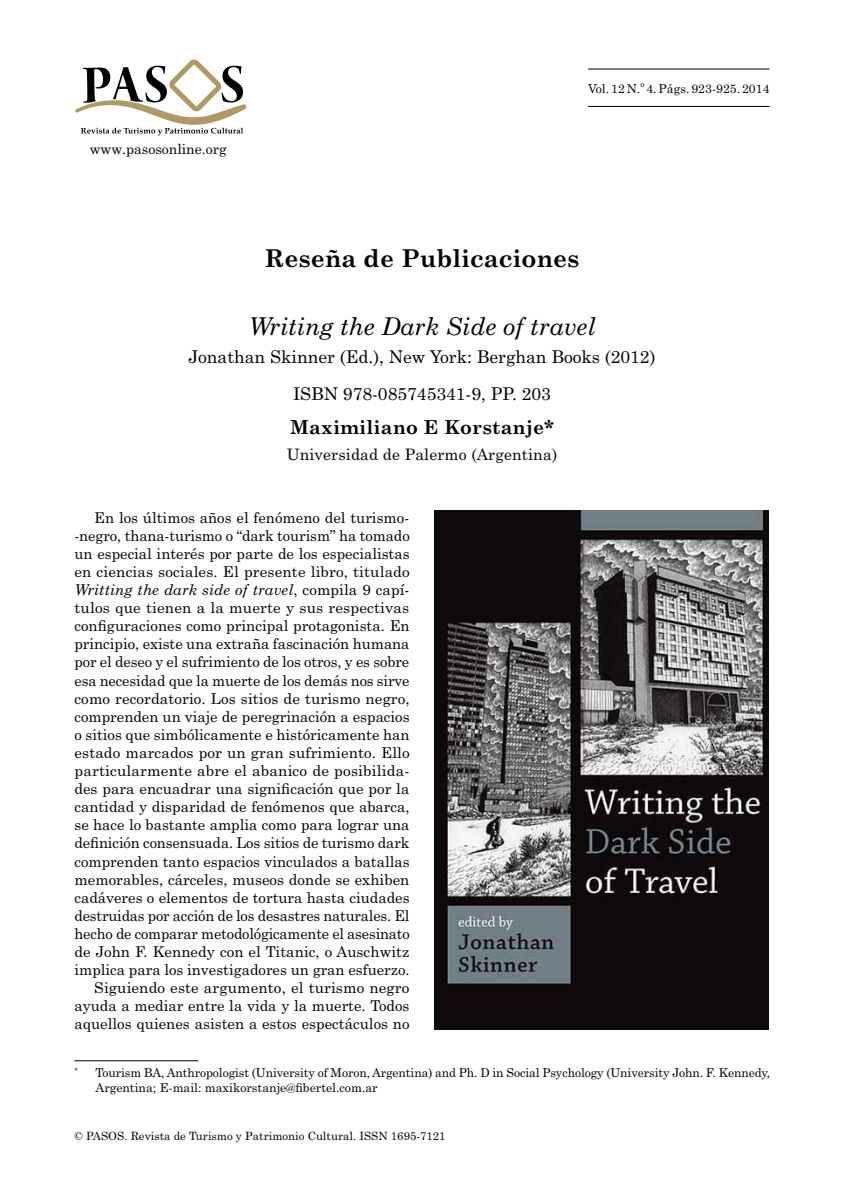
<style>
.page{position:relative;width:844px;height:1191px;background:#fff}
.page>*{position:absolute;margin:0;border:0;box-sizing:border-box;transform-origin:0 0}
.t1{font:italic 24.5px "Century Schoolbook";color:#000}
.t2{font:700 24.5px "Century Schoolbook";color:#000}
.t3{font:700 19.25px "Century Schoolbook";letter-spacing:.01em;color:#000}
.t4{font:17.5px/38px "Century Schoolbook";color:#000;text-align:center}
.t5{font:15.75px "Century Schoolbook";letter-spacing:.01em;color:#000}
.t6{font:14.88px/18px "Century Schoolbook";color:#000;text-align:right}
.t7{font:14px "Century Schoolbook";color:#000}
.t8{font:12.25px/14.3px "Century Schoolbook";letter-spacing:-.005em;color:#000}
.t9{font:11.38px "Century Schoolbook";color:#000}
.s1{font-style:italic}
</style>
<div class="page">
<hr style="left:588px;top:69px;width:181px;height:1px;background:#000">
<hr style="left:588px;top:106px;width:181px;height:1px;background:#000">
<svg style="left:75px;top:60px;width:172px;height:75px"></svg>
<hr style="left:74px;top:1060px;width:124px;height:1px;background:#000">
<img style="left:434px;top:510px;width:334px;height:519px">
<p class="t7" style="left:90px;top:140px;width:138px">www .pasosonline.org</p>
<p class="t8" style="left:588px;top:81px;width:183px">Vol. 12 N.<sup>o</sup> 4. Págs. 923-925. 2014</p>
<h1 class="t2" style="left:264px;top:242px;width:316px">Reseña de Publicaciones</h1>
<h1 class="t1" style="left:248px;top:310px;width:349px">Writing the Dark Side of travel</h1>
<p class="t4" style="left:188px;top:337px;width:468px">Jonathan Skinner (Ed.), New York: Berghan Books (2012)<br>ISBN 978-‑085745341-‑9, PP. 203</p>
<p class="t3" style="left:290px;top:414px;width:265px">Maximiliano E Korstanje*</p>
<p class="t5" style="left:286px;top:444px;width:272px">Universidad de Palermo (Argentina)</p>
<p class="t6" style="left:74px;top:508px;width:337px">En los últimos años el fenómeno del turismo&shy;negro, thana-‑ turismo o “dark tourism” ha tomado un especial interés por parte de los especialistas en ciencias sociales. El presente libro, titulado <span class="s1">Writting the dark side of travel</span>, compila 9 capí&shy;tulos que tienen a la muerte y sus respectivas configuraciones como principal protagonista. En principio, existe una extraña fascinación humana por el deseo y el sufrimiento de los otros, y es sobre esa necesidad que la muerte de los demás nos sirve como recordatorio. Los sitios de turismo negro, comprenden un viaje de peregrinación a espacios o sitios que simbólicamente e históricamente han estado marcados por un gran sufrimiento. Ello particularmente abre el abanico de posibilida&shy;des para encuadrar una significación que por la cantidad y disparidad de fenómenos que abarca, se hace lo bastante amplia como para lograr una definición consensuada. Los sitios de turismo dark comprenden tanto espacios vinculados a batallas memorables, cárceles, museos donde se exhiben cadáveres o elementos de tortura hasta ciudades destruidas por acción de los desastres naturales. El hecho de comparar metodológicamente el asesinato de John F. Kennedy con el Titanic, o Auschwitz implica para los investigadores un gran esfuerzo.<br>Siguiendo este argumento, el turismo negro ayuda a mediar entre la vida y la muerte. Todos aquellos quienes asisten a estos espectáculos no</p>
<p class="t8" style="left:95px;top:1065px;width:676px;text-indent:-21px"><sup>*</sup> Tourism BA, Anthropologist (University of Moron, Argentina) and Ph. D in Social Psychology (University John. F. Kennedy,<br>Argentina; E-‑ mail: maxikorstanje@fibertel.com.ar</p>
<p class="t9" style="left:74px;top:1128px;width:372px">© PASOS. Revista de Turismo y Patrimonio Cultural. ISSN 1695-7121</p>
</div>
